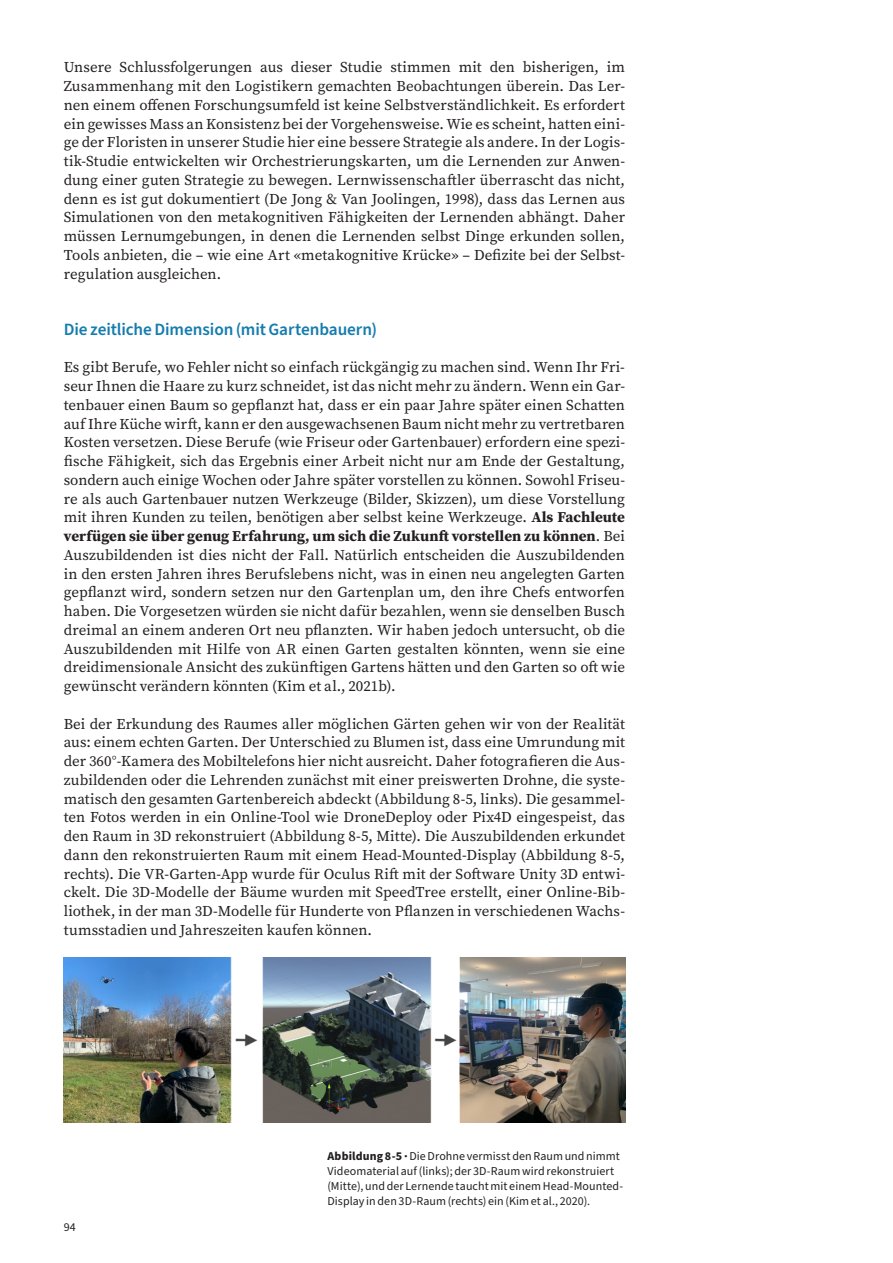
<style>
.page{position:relative;width:893px;height:1263px;background:#fff}
.page>*{position:absolute;margin:0;border:0;box-sizing:border-box;transform-origin:0 0}
.t1{font:600 17.25px "Source Sans Pro";letter-spacing:-.005em;color:#157cae}
.t2{font:15px/18.8px "Source Serif Pro";color:#231f20;text-align:justify}
.t3{font:12px/15px "Source Sans Pro";letter-spacing:.005em;color:#231f20}
.s1{font-weight:700}
</style>
<div class="page">
<img style="left:64px;top:957px;width:561px;height:165px">
<p class="t2" style="left:64px;top:58px;width:563px">Unsere Schlussfolgerungen aus dieser Studie stimmen mit den bisherigen, im Zusammenhang mit den Logistikern gemachten Beobachtungen überein. Das Ler&shy;nen einem offenen Forschungsumfeld ist keine Selbstverständlichkeit. Es erfordert ein gewisses Mass an Konsistenz bei der Vorgehensweise. Wie es scheint, hatten eini&shy;ge der Floristen in unserer Studie hier eine bessere Strategie als andere. In der Logis&shy;tik-Studie entwickelten wir Orchestrierungskarten, um die Lernenden zur Anwen&shy;dung einer guten Strategie zu bewegen. Lernwissenschaftler überrascht das nicht, denn es ist gut dokumentiert (De Jong &amp; Van Joolingen, 1998), dass das Lernen aus Simulationen von den metakognitiven Fähigkeiten der Lernenden abhängt. Daher müssen Lernumgebungen, in denen die Lernenden selbst Dinge erkunden sollen, Tools anbieten, die – wie eine Art «metakognitive Krücke» – Defizite bei der Selbst&shy;regulation ausgleichen.</p>
<p class="t1" style="left:64px;top:318px;width:315px">Die zeitliche Dimension (mit Gartenbauern)</p>
<p class="t2" style="left:64px;top:358px;width:563px">Es gibt Berufe, wo Fehler nicht so einfach rückgängig zu machen sind. Wenn Ihr Fri&shy;seur Ihnen die Haare zu kurz schneidet, ist das nicht mehr zu ändern. Wenn ein Gar&shy;tenbauer einen Baum so gepflanzt hat, dass er ein paar Jahre später einen Schatten auf Ihre Küche wirft, kann er den ausgewachsenen Baum nicht mehr zu vertretbaren Kosten versetzen. Diese Berufe (wie Friseur oder Gartenbauer) erfordern eine spezi&shy;fische Fähigkeit, sich das Ergebnis einer Arbeit nicht nur am Ende der Gestaltung, sondern auch einige Wochen oder Jahre später vorstellen zu können. Sowohl Friseu&shy;re als auch Gartenbauer nutzen Werkzeuge (Bilder, Skizzen), um diese Vorstellung mit ihren Kunden zu teilen, benötigen aber selbst keine Werkzeuge. <span class="s1">Als Fachleute verfügen sie über genug Erfahrung, um sich die Zukunft vorstellen zu können</span>. Bei Auszubildenden ist dies nicht der Fall. Natürlich entscheiden die Auszubildenden in den ersten Jahren ihres Berufslebens nicht, was in einen neu angelegten Garten gepflanzt wird, sondern setzen nur den Gartenplan um, den ihre Chefs entworfen haben. Die Vorgesetzen würden sie nicht dafür bezahlen, wenn sie denselben Busch dreimal an einem anderen Ort neu pflanzten. Wir haben jedoch untersucht, ob die Auszubildenden mit Hilfe von AR einen Garten gestalten könnten, wenn sie eine dreidimensionale Ansicht des zukünftigen Gartens hätten und den Garten so oft wie gewünscht verändern könnten (Kim et al., 2021b).</p>
<p class="t2" style="left:64px;top:714px;width:563px">Bei der Erkundung des Raumes aller möglichen Gärten gehen wir von der Realität aus: einem echten Garten. Der Unterschied zu Blumen ist, dass eine Umrundung mit der 360°-Kamera des Mobiltelefons hier nicht ausreicht. Daher fotografieren die Aus&shy;zubildenden oder die Lehrenden zunächst mit einer preiswerten Drohne, die syste&shy;matisch den gesamten Gartenbereich abdeckt (Abbildung 8-5, links). Die gesammel&shy;ten Fotos werden in ein Online-Tool wie DroneDeploy oder Pix4D eingespeist, das den Raum in 3D rekonstruiert (Abbildung 8-5, Mitte). Die Auszubildenden erkundet dann den rekonstruierten Raum mit einem Head-Mounted-Display (Abbildung 8-5, rechts). Die VR-Garten-App wurde für Oculus Rift mit der Software Unity 3D entwi&shy;ckelt. Die 3D-Modelle der Bäume wurden mit SpeedTree erstellt, einer Online-Bib&shy;liothek, in der man 3D-Modelle für Hunderte von Pflanzen in verschiedenen Wachs&shy;tumsstadien und Jahreszeiten kaufen können.</p>
<p class="t3" style="left:64px;top:1220px;width:13px">94</p>
<p class="t3" style="left:327px;top:1149px;width:297px"><span class="s1">Abbildung 8-5 ·</span> Die Drohne vermisst den Raum und nimmt Videomaterial auf (links); der 3D-Raum wird rekonstruiert (Mitte), und der Lernende taucht mit einem Head-Mounted-Display in den 3D-Raum (rechts) ein (Kim et al., 2020).</p>
</div>
